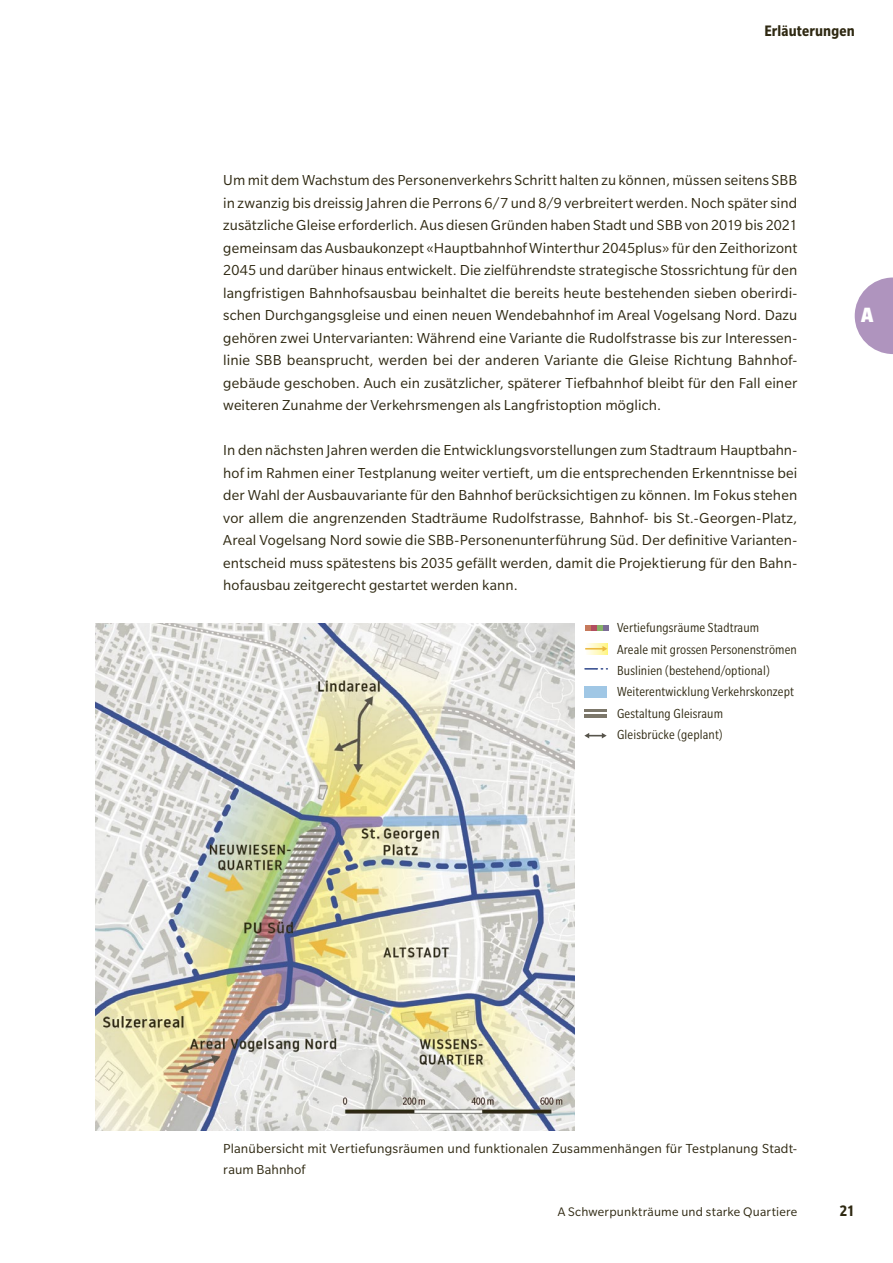
<style>
.page{position:relative;width:893px;height:1263px;background:#fff}
.page>*{position:absolute;margin:0;border:0;box-sizing:border-box;transform-origin:0 0}
.t1{font:900 condensed 22.5px "Slate Pro";color:#fff}
.t2{font:700 condensed 16.5px "Slate Pro";letter-spacing:.01em;color:#2f2912}
.Lauftext_Broschuere__Basis_GREP__E{font:15.75px/22.5px "Slate Pro";letter-spacing:.005em;color:#2f2912;text-align:justify}
.t3{font:condensed 14.25px/21.3px "Slate Pro";letter-spacing:.01em;color:#2f2912}
.Bildlegende_9_5_E{font:14.25px/21px "Slate Pro";letter-spacing:.01em;color:#2f2912}
.t4{font:13.5px "Slate Pro";letter-spacing:.02em;color:#2f2912}
</style>
<div class="page">
<svg style="left:855px;top:277px;width:38px;height:77px"></svg>
<img style="left:96px;top:624px;width:478px;height:506px">
<svg style="left:587px;top:643px;width:20px;height:11px"></svg>
<div style="left:584px;top:686px;width:23px;height:11px;background:#a0c7e5"></div>
<svg style="left:584px;top:709px;width:23px;height:9px"></svg>
<svg style="left:584px;top:733px;width:23px;height:5px"></svg>
<svg style="left:585px;top:646px;width:22px;height:5px"></svg>
<svg style="left:585px;top:668px;width:22px;height:2px"></svg>
<svg style="left:585px;top:625px;width:23px;height:5px"></svg>
<p class="t2" style="left:764px;top:22px;width:92px">Erläuterungen</p>
<p class="Lauftext_Broschuere__Basis_GREP__E" style="left:223px;top:169px;width:576px">Um mit dem Wachstum des Personenverkehrs Schritt halten zu können, müssen seitens SBB in zwanzig bis dreissig Jahren die Perrons 6/7 und 8/9 verbreitert werden. Noch später sind zusätzliche Gleise erforderlich. Aus diesen Gründen haben Stadt und SBB von 2019 bis 2021 gemeinsam das Ausbaukonzept «Hauptbahnhof Winterthur 2045plus» für den Zeithorizont 2045 und darüber hinaus entwickelt. Die zielführendste strategische Stossrichtung für den langfristigen Bahnhofsausbau beinhaltet die bereits heute bestehenden sieben oberirdi&shy;schen Durchgangsgleise und einen neuen Wendebahnhof im Areal Vogelsang Nord. Dazu gehören zwei Untervarianten: Während eine Variante die Rudolfstrasse bis zur Interessen&shy;linie SBB beansprucht, werden bei der anderen Variante die Gleise Richtung Bahnhof&shy;gebäude geschoben. Auch ein zusätzlicher, späterer Tiefbahnhof bleibt für den Fall einer weiteren Zunahme der Verkehrsmengen als Langfristoption möglich.</p>
<p class="Lauftext_Broschuere__Basis_GREP__E" style="left:223px;top:439px;width:576px">In den nächsten Jahren werden die Entwicklungsvorstellungen zum Stadtraum Hauptbahn&shy;hof im Rahmen einer Testplanung weiter vertieft, um die entsprechenden Erkenntnisse bei der Wahl der Ausbauvariante für den Bahnhof berücksichtigen zu können. Im Fokus stehen vor allem die angrenzenden Stadträume Rudolfstrasse, Bahnhof- bis St.-Georgen-Platz, Areal Vogelsang Nord sowie die SBB-Personenunterführung Süd. Der definitive Varianten&shy;entscheid muss spätestens bis 2035 gefällt werden, damit die Projektierung für den Bahn&shy;hofausbau zeitgerecht gestartet werden kann.</p>
<p class="t3" style="left:617px;top:617px;width:181px">Vertiefungsräume Stadtraum<br>Areale mit grossen Personenströmen<br>Buslinien (bestehend/optional)<br>Weiterentwicklung Verkehrskonzept<br>Gestaltung Gleisraum<br>Gleisbrücke (geplant)</p>
<h1 class="t1" style="left:861px;top:303px;width:14px">A</h1>
<p class="Bildlegende_9_5_E" style="left:223px;top:1137px;width:576px">Planübersicht mit Vertiefungsräumen und funktionalen Zusammenhängen für Testplanung Stadt&shy;raum Bahnhof</p>
<p class="t4" style="left:558px;top:1205px;width:241px">A Schwerpunkträume und starke Quartiere</p>
<p class="t2" style="left:840px;top:1202px;width:16px">21</p>
</div>
